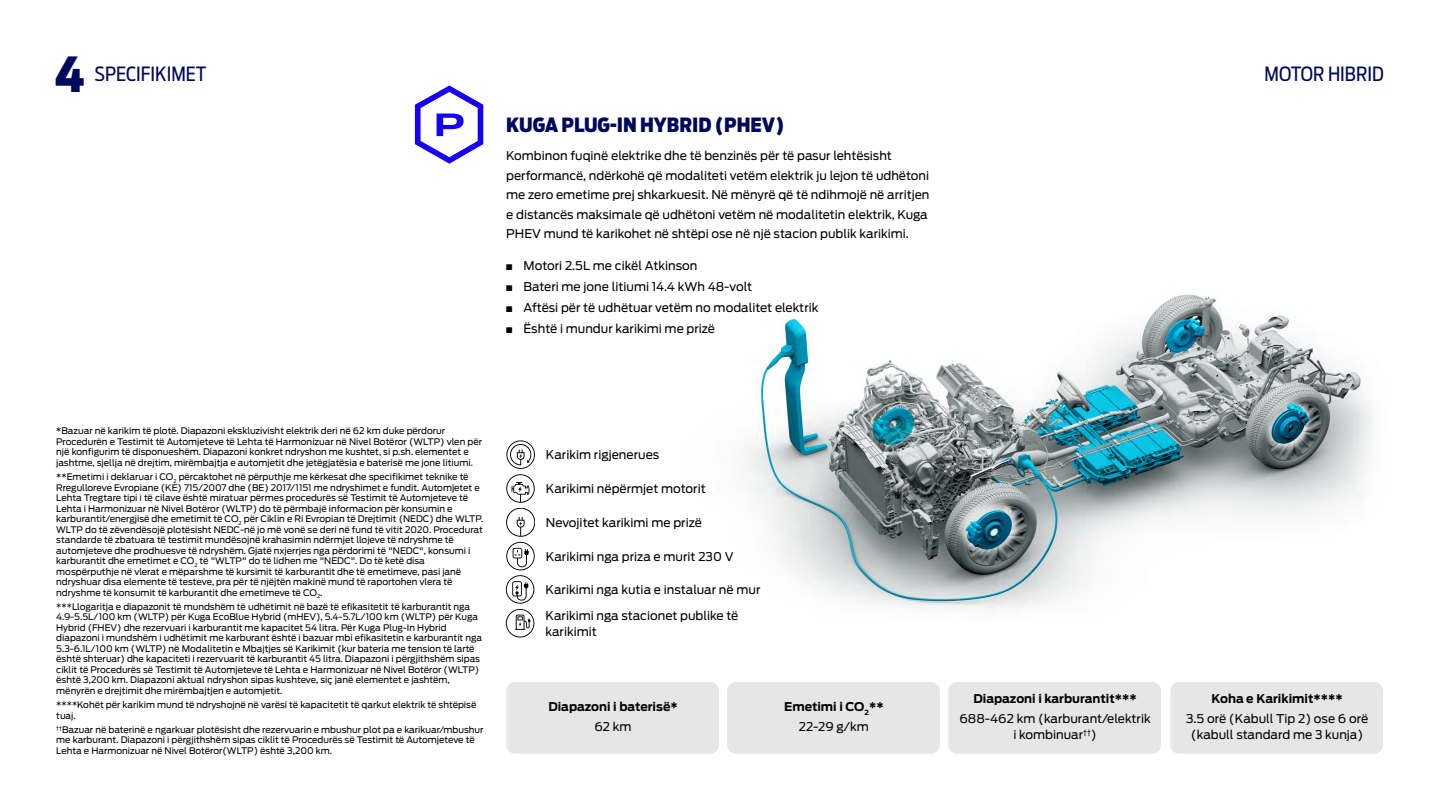
<style>
.page{position:relative;width:1440px;height:810px;background:#fff}
.page>*{position:absolute;margin:0;border:0;box-sizing:border-box;transform-origin:0 0}
.t1{font:900 48px "Ford Antenna Cond";color:#00095b}
.t2{font:900 19.5px "Ford Antenna Cond";color:#00095b}
.t3{font:19.5px "Ford Antenna Cond";color:#00095b}
.t4{font:12px/19.5px "Ford Antenna";color:#000}
.t5{font:700 12px/20.2px "Ford Antenna";color:#000;text-align:center}
.t6{font:9px/10.5px "Ford Antenna";color:#000}
.s1{font-weight:400}
</style>
<div class="page">
<svg style="left:415px;top:85px;width:68px;height:79px"></svg>
<img style="left:745px;top:294px;width:627px;height:317px">
<div style="left:948px;top:682px;width:213px;height:72px;background:#e6e6e6;border-radius:9px"></div>
<div style="left:1170px;top:682px;width:213px;height:72px;background:#e6e6e6;border-radius:9px"></div>
<div style="left:727px;top:682px;width:213px;height:72px;background:#e6e6e6;border-radius:9px"></div>
<div style="left:506px;top:682px;width:213px;height:72px;background:#e6e6e6;border-radius:9px"></div>
<svg style="left:506px;top:440px;width:29px;height:198px"></svg>
<h1 class="t1" style="left:55px;top:30px;width:31px">4</h1>
<h2 class="t3" style="left:94px;top:57px;width:113px">SPECIFIKIMET</h2>
<h2 class="t2" style="left:506px;top:107px;width:280px">KUGA PLUG-IN HYBRID (PHEV)</h2>
<p class="t4" style="left:506px;top:145px;width:425px">Kombinon fuqinë elektrike dhe të benzinës për të pasur lehtësisht performancë, ndërkohë që modaliteti vetëm elektrik ju lejon të udhëtoni me zero emetime prej shkarkuesit. Në mënyrë që të ndihmojë në arritjen e distancës maksimale që udhëtoni vetëm në modalitetin elektrik, Kuga PHEV mund të karikohet në shtëpi ose në një stacion publik karikimi.</p>
<h3 class="t4" style="left:506px;top:254px;width:193px">■ Motori 2.5L me cikël Atkinson</h3>
<h3 class="t4" style="left:506px;top:275px;width:247px">■ Bateri me jone litiumi 14.4 kWh 48-volt</h3>
<h3 class="t4" style="left:506px;top:296px;width:314px">■ Aftësi për të udhëtuar vetëm no modalitet elektrik</h3>
<h3 class="t4" style="left:506px;top:317px;width:210px">■ Është i mundur karikimi me prizë</h3>
<h2 class="t3" style="left:1265px;top:58px;width:121px">MOTOR HIBRID</h2>
<p class="t6" style="left:56px;top:425px;width:427px">*Bazuar në karikim të plotë. Diapazoni ekskluzivisht elektrik deri në 62 km duke përdorur Procedurën e Testimit të Automjeteve të Lehta të Harmonizuar në Nivel Botëror (WLTP) vlen për një konfigurim të disponueshëm. Diapazoni konkret ndryshon me kushtet, si p.sh. elementet e jashtme, sjellja në drejtim, mirëmbajtja e automjetit dhe jetëgjatësia e baterisë me jone litiumi.</p>
<p class="t6" style="left:56px;top:470px;width:429px">**Emetimi i deklaruar i CO<sub>2</sub> përcaktohet në përputhje me kërkesat dhe specifikimet teknike të Rregulloreve Evropiane (KE) 715/2007 dhe (BE) 2017/1151 me ndryshimet e fundit. Automjetet e Lehta Tregtare tipi i të cilave është miratuar përmes procedurës së Testimit të Automjeteve të Lehta i Harmonizuar në Nivel Botëror (WLTP) do të përmbajë informacion për konsumin e karburantit/energjisë dhe emetimit të CO<sub>2</sub> për Ciklin e Ri Evropian të Drejtimit (NEDC) dhe WLTP.<br>WLTP do të zëvendësojë plotësisht NEDC-në jo më vonë se deri në fund të vitit 2020. Procedurat standarde të zbatuara të testimit mundësojnë krahasimin ndërmjet llojeve të ndryshme të automjeteve dhe prodhuesve të ndryshëm. Gjatë nxjerrjes nga përdorimi të "NEDC", konsumi i karburantit dhe emetimet e CO<sub>2</sub> të "WLTP" do të lidhen me "NEDC". Do të ketë disa mospërputhje në vlerat e mëparshme të kursimit të karburantit dhe të emetimeve, pasi janë ndryshuar disa elemente të testeve, pra për të njëjtën makinë mund të raportohen vlera të ndryshme të konsumit të karburantit dhe emetimeve të CO<sub>2</sub>.</p>
<p class="t6" style="left:56px;top:600px;width:427px">***Llogaritja e diapazonit të mundshëm të udhëtimit në bazë të efikasitetit të karburantit nga 4.9-5.5L/100 km (WLTP) për Kuga EcoBlue Hybrid (mHEV), 5.4-5.7L/100 km (WLTP) për Kuga Hybrid (FHEV) dhe rezervuari i karburantit me kapacitet 54 litra. Për Kuga Plug-In Hybrid diapazoni i mundshëm i udhëtimit me karburant është i bazuar mbi efikasitetin e karburantit nga 5.3-6.1L/100 km (WLTP) në Modalitetin e Mbajtjes së Karikimit (kur bateria me tension të lartë është shteruar) dhe kapaciteti i rezervuarit të karburantit 45 litra. Diapazoni i përgjithshëm sipas ciklit të Procedurës së Testimit të Automjeteve të Lehta e Harmonizuar në Nivel Botëror (WLTP) është 3,200 km. Diapazoni aktual ndryshon sipas kushteve, siç janë elementet e jashtëm, mënyrën e drejtimit dhe mirëmbajtjen e automjetit.</p>
<p class="t6" style="left:56px;top:698px;width:422px">****Kohët për karikim mund të ndryshojnë në varësi të kapacitetit të qarkut elektrik të shtëpisë tuaj.</p>
<p class="t6" style="left:56px;top:723px;width:429px"><sup>††</sup>Bazuar në baterinë e ngarkuar plotësisht dhe rezervuarin e mbushur plot pa e karikuar/mbushur me karburant. Diapazoni i përgjithshëm sipas ciklit të Procedurës së Testimit të Automjeteve të<br>Lehta e Harmonizuar në Nivel Botëror(WLTP) është 3,200 km.</p>
<h3 class="t4" style="left:546px;top:444px;width:115px">Karikim rigjenerues</h3>
<h3 class="t4" style="left:546px;top:478px;width:161px">Karikimi nëpërmjet motorit</h3>
<h3 class="t4" style="left:546px;top:512px;width:158px">Nevojitet karikimi me prizë</h3>
<h3 class="t4" style="left:546px;top:545px;width:189px">Karikimi nga priza e murit 230 V</h3>
<h3 class="t4" style="left:546px;top:576px;width:216px;line-height:25.6px">Karikimi nga kutia e instaluar në mur<br>Karikimi nga stacionet publike të</h3>
<h3 class="t4" style="left:546px;top:621px;width:53px">karikimit</h3>
<h3 class="t5" style="left:548px;top:695px;width:131px">Diapazoni i baterisë*</h3>
<h3 class="t4" style="left:594px;top:716px;width:39px">62 km</h3>
<h3 class="t5" style="left:784px;top:695px;width:101px">Emetimi i CO<sub>2</sub>**<br><span class="s1">22-29 g/km</span></h3>
<h3 class="t5" style="left:973px;top:687px;width:165px">Diapazoni i karburantit***</h3>
<h3 class="t4" style="left:959px;top:709px;width:193px;line-height:16.5px;text-align:center">688-462 km (karburant/elektrik i kombinuar<sup>††</sup>)</h3>
<h3 class="t5" style="left:1212px;top:687px;width:133px">Koha e Karikimit****</h3>
<h3 class="t4" style="left:1186px;top:709px;width:184px;line-height:16.5px;text-align:center">3.5 orë (Kabull Tip 2) ose 6 orë (kabull standard me 3 kunja)</h3>
</div>
